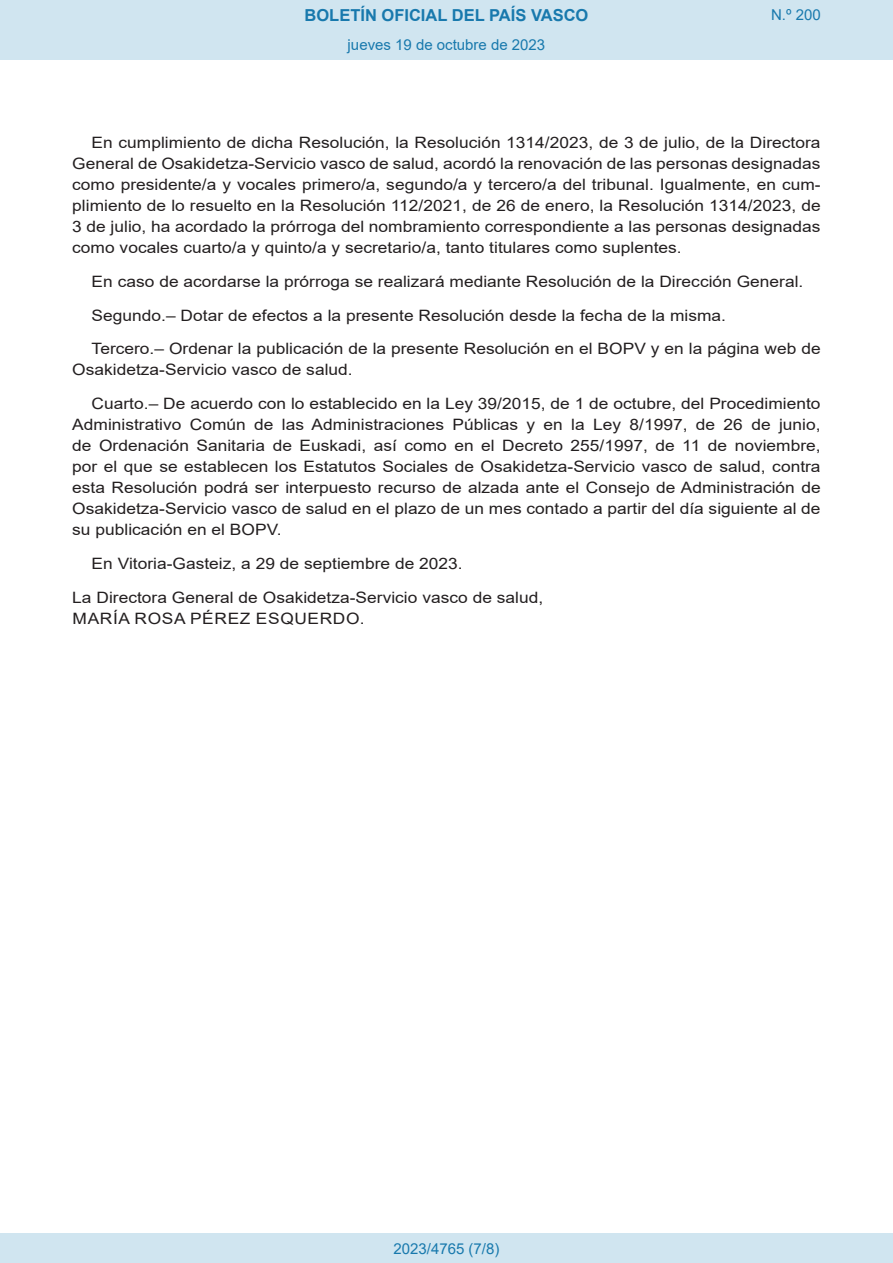
<style>
.page{position:relative;width:893px;height:1263px;background:#fff}
.page>*{position:absolute;margin:0;border:0;box-sizing:border-box;transform-origin:0 0}
.t1{font:700 16.5px "Arial";color:#1879ad}
.BOPVDetalle{font:15.6px/21px "Arial";color:#231f20;text-align:justify;scale:1.11 1}
.BOPVFirmaPuesto{font:15.6px "Arial";color:#231f20;scale:1.11 1}
.BOPVFirmaLugFec{font:15.6px "Arial";color:#231f20;scale:1.11 1}
.BOPVFirmaNombre{font:15.6px "Arial";letter-spacing:.035em;color:#231f20;scale:1.11 1}
.Paginacion_Centro{font:15px "Arial";color:#1879ad}
</style>
<div class="page">
<div style="left:0;top:0;width:893px;height:60px;background:#d0e5f0"></div>
<div style="left:0;top:1233px;width:893px;height:30px;background:#d0e5f0"></div>
<p class="t1" style="left:305px;top:3px;width:285px">BOLETÍN OFICIAL DEL PAÍS VASCO</p>
<p class="Paginacion_Centro" style="left:348px;top:35px;width:199px">jueves 19 de octubre de 2023</p>
<p class="Paginacion_Centro" style="left:771px;top:5px;width:51px">N.º 200</p>
<p class="BOPVDetalle" style="left:72px;top:132px;width:676px;text-indent:19px">En cumplimiento de dicha Resolución, la Resolución 1314/2023, de 3 de julio, de la Directora General de Osakidetza-Servicio vasco de salud, acordó la renovación de las personas designadas como presidente/a y vocales primero/a, segundo/a y tercero/a del tribunal. Igualmente, en cum&shy;plimiento de lo resuelto en la Resolución 112/2021, de 26 de enero, la Resolución 1314/2023, de 3 de julio, ha acordado la prórroga del nombramiento correspondiente a las personas designadas como vocales cuarto/a y quinto/a y secretario/a, tanto titulares como suplentes.</p>
<p class="BOPVDetalle" style="left:92px;top:271px;width:643px">En caso de acordarse la prórroga se realizará mediante Resolución de la Dirección General.</p>
<p class="BOPVDetalle" style="left:92px;top:305px;width:573px">Segundo.– Dotar de efectos a la presente Resolución desde la fecha de la misma.</p>
<p class="BOPVDetalle" style="left:72px;top:338px;width:676px;text-indent:19px">Tercero.– Ordenar la publicación de la presente Resolución en el BOPV y en la página web de<br>Osakidetza-Servicio vasco de salud.</p>
<p class="BOPVDetalle" style="left:72px;top:393px;width:676px;text-indent:19px">Cuarto.– De acuerdo con lo establecido en la Ley 39/2015, de 1 de octubre, del Procedimiento Administrativo Común de las Administraciones Públicas y en la Ley 8/1997, de 26 de junio, de Ordenación Sanitaria de Euskadi, así como en el Decreto 255/1997, de 11 de noviembre, por el que se establecen los Estatutos Sociales de Osakidetza-Servicio vasco de salud, contra esta Resolución podrá ser interpuesto recurso de alzada ante el Consejo de Administración de Osakidetza-Servicio vasco de salud en el plazo de un mes contado a partir del día siguiente al de su publicación en el BOPV.</p>
<p class="BOPVFirmaLugFec" style="left:92px;top:553px;width:336px">En Vitoria-Gasteiz, a 29 de septiembre de 2023.</p>
<p class="BOPVFirmaPuesto" style="left:72px;top:586px;width:426px">La Directora General de Osakidetza-Servicio vasco de salud,</p>
<p class="BOPVFirmaNombre" style="left:73px;top:607px;width:265px">MARÍA ROSA PÉREZ ESQUERDO.</p>
<p class="Paginacion_Centro" style="left:393px;top:1238px;width:107px">2023/4765 (7/8)</p>
</div>
